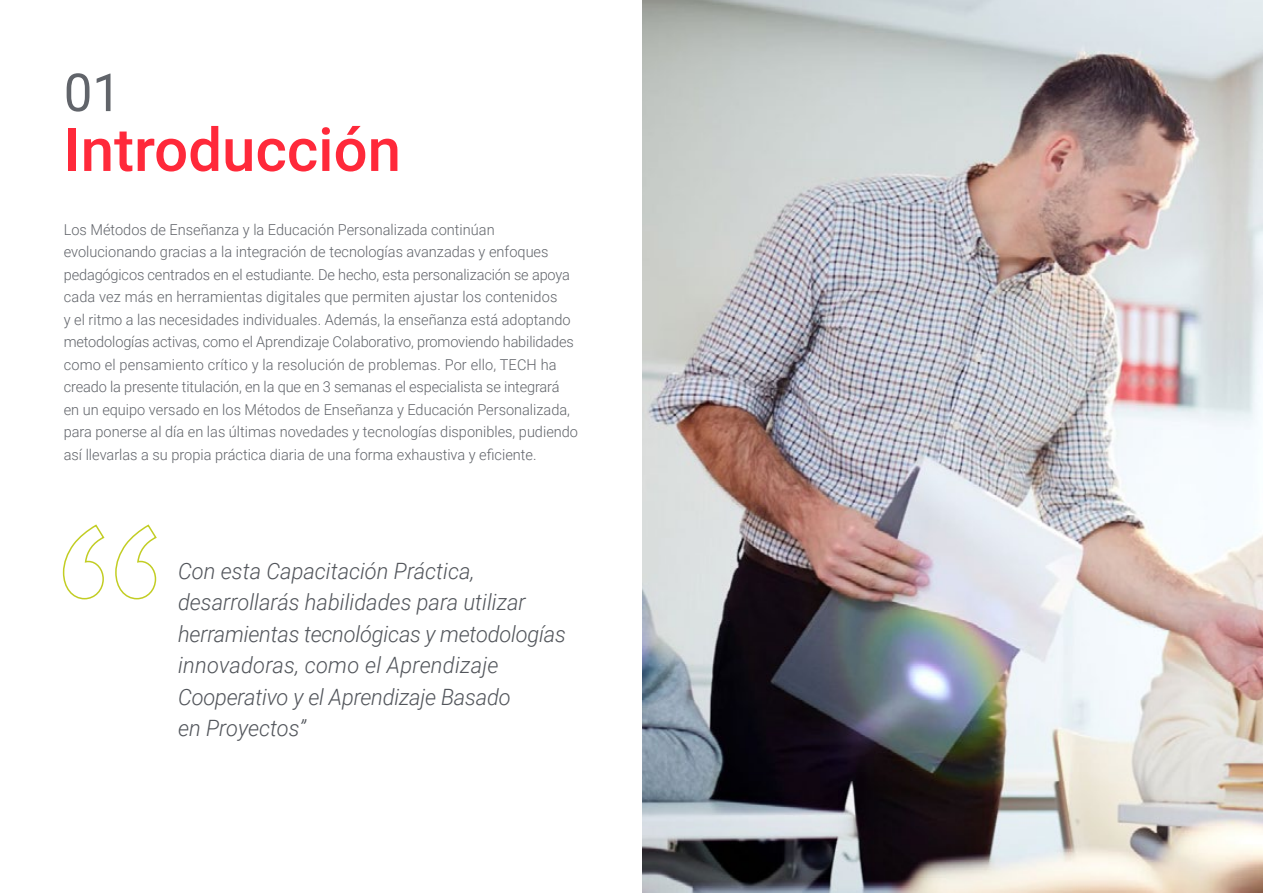
<style>
.page{position:relative;width:1263px;height:893px;background:#fff}
.page>*{position:absolute;margin:0;border:0;box-sizing:border-box;transform-origin:0 0}
.t1{font:500 60px "Roboto";color:#ff293a}
.t2{font:52.5px "Roboto";color:#61646a}
.t3{font:italic 300 22.5px/31.5px "Roboto";color:#52555b}
.t4{font:300 15px/22.5px "Roboto";color:#61646a}
</style>
<div class="page">
<svg style="left:62px;top:524px;width:95px;height:76px"></svg>
<img style="left:642px;top:0;width:621px;height:893px">
<h2 class="t2" style="left:64px;top:56px;width:59px">01</h2>
<h1 class="t1" style="left:64px;top:108px;width:339px">Introducción</h1>
<p class="t4" style="left:64px;top:217px;width:516px">Los Métodos de Enseñanza y la Educación Personalizada continúan evolucionando gracias a la integración de tecnologías avanzadas y enfoques pedagógicos centrados en el estudiante. De hecho, esta personalización se apoya cada vez más en herramientas digitales que permiten ajustar los contenidos<br>y el ritmo a las necesidades individuales. Además, la enseñanza está adoptando metodologías activas, como el Aprendizaje Colaborativo, promoviendo habilidades como el pensamiento crítico y la resolución de problemas. Por ello, TECH ha creado la presente titulación, en la que en 3 semanas el especialista se integrará en un equipo versado en los Métodos de Enseñanza y Educación Personalizada, para ponerse al día en las últimas novedades y tecnologías disponibles, pudiendo así llevarlas a su propia práctica diaria de una forma exhaustiva y eficiente.</p>
<h3 class="t3" style="left:178px;top:554px;width:389px">Con esta Capacitación Práctica, desarrollarás habilidades para utilizar herramientas tecnológicas y metodologías innovadoras, como el Aprendizaje Cooperativo y el Aprendizaje Basado<br>en Proyectos”</h3>
</div>
